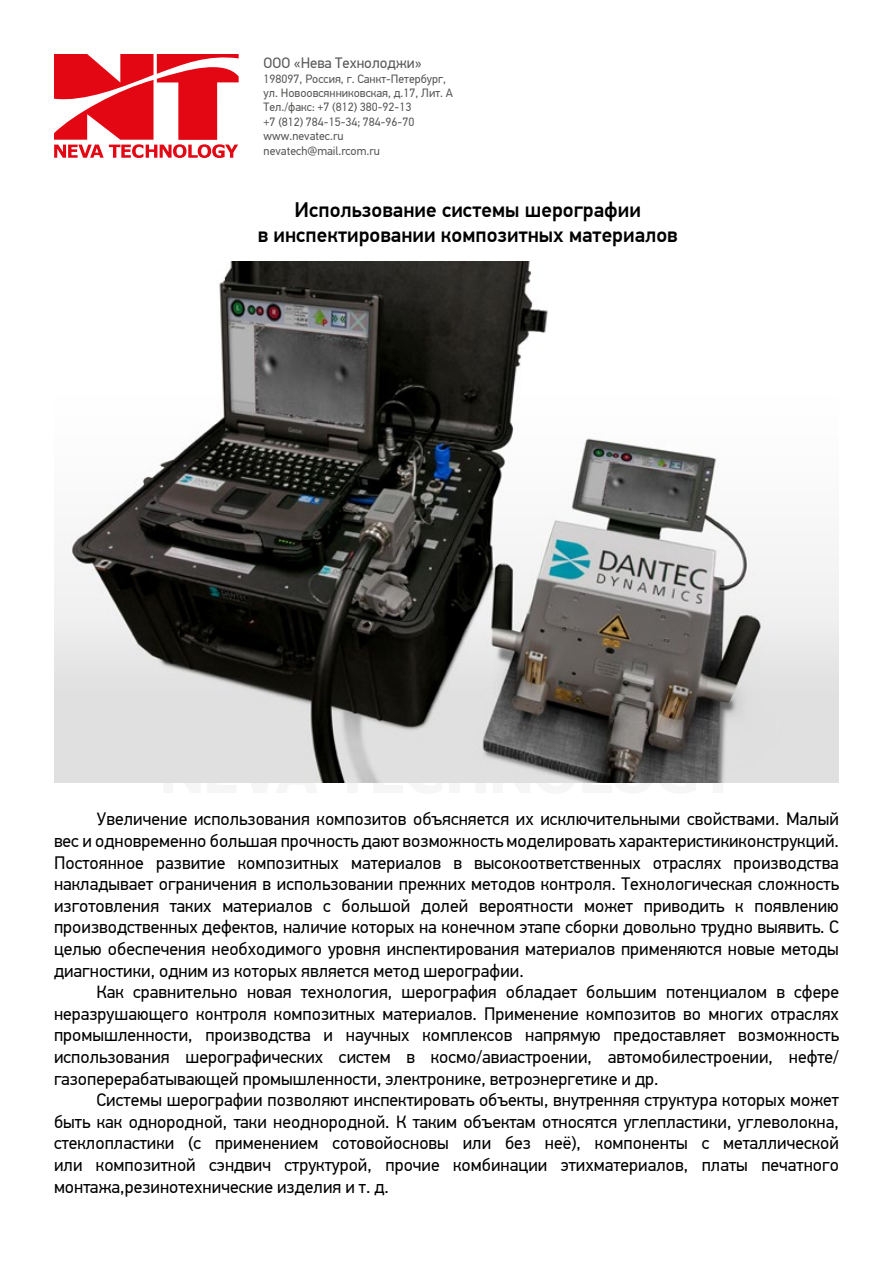
<style>
.page{position:relative;width:893px;height:1263px;background:#fff}
.page>*{position:absolute;margin:0;border:0;box-sizing:border-box;transform-origin:0 0}
.t1{font:500 21px/25.2px "PF Din Text Pro";color:#000;text-align:center}
.t2{font:18px/21.6px "PF Din Text Pro";color:#000;text-align:justify}
.t3{font:15px "PF Din Text Pro";color:#575756}
.t4{font:12px/14.4px "PF Din Text Pro";color:#575756}
</style>
<div class="page">
<svg style="left:54px;top:54px;width:185px;height:104px"></svg>
<img style="left:54px;top:261px;width:785px;height:522px">
<p class="t3" style="left:264px;top:54px;width:159px">ООО «Нева Технолоджи»</p>
<p class="t4" style="left:264px;top:71px;width:191px">198097, Россия, г. Санкт-Петербург, ул. Новоовсянниковская, д.17, Лит. А<br>Тел./факс: +7 (812) 380-92-13<br>+7 (812) 784-15-34; 784-96-70 www.nevatec.ru nevatech@mail.rcom.ru</p>
<p class="t1" style="left:258px;top:197px;width:422px">Использование системы шерографии<br>в инспектировании композитных материалов</p>
<p class="t2" style="left:54px;top:808px;width:786px;text-indent:43px">Увеличение использования композитов объясняется их исключительными свойствами. Малый вес и одновременно большая прочность дают возможность моделировать характеристикиконструкций.<br>Постоянное развитие композитных материалов в высокоответственных отраслях производства накладывает ограничения в использовании прежних методов контроля. Технологическая сложность изготовления таких материалов с большой долей вероятности может приводить к появлению производственных дефектов, наличие которых на конечном этапе сборки довольно трудно выявить. С целью обеспечения необходимого уровня инспектирования материалов применяются новые методы диагностики, одним из которых является метод шерографии.</p>
<p class="t2" style="left:54px;top:981px;width:786px;text-indent:43px">Как сравнительно новая технология, шерография обладает большим потенциалом в сфере неразрушающего контроля композитных материалов. Применение композитов во многих отраслях промышленности, производства и научных комплексов напрямую предоставляет возможность использования шерографических систем в космо/авиастроении, автомобилестроении, нефте/ газоперерабатывающей промышленности, электронике, ветроэнергетике и др.</p>
<p class="t2" style="left:54px;top:1089px;width:786px;text-indent:43px">Системы шерографии позволяют инспектировать объекты, внутренняя структура которых может быть как однородной, таки неоднородной. К таким объектам относятся углепластики, углеволокна, стеклопластики (с применением сотовойосновы или без неё), компоненты с металлической или композитной сэндвич структурой, прочие комбинации этихматериалов, платы печатного монтажа,резинотехнические изделия и т. д.</p>
</div>
